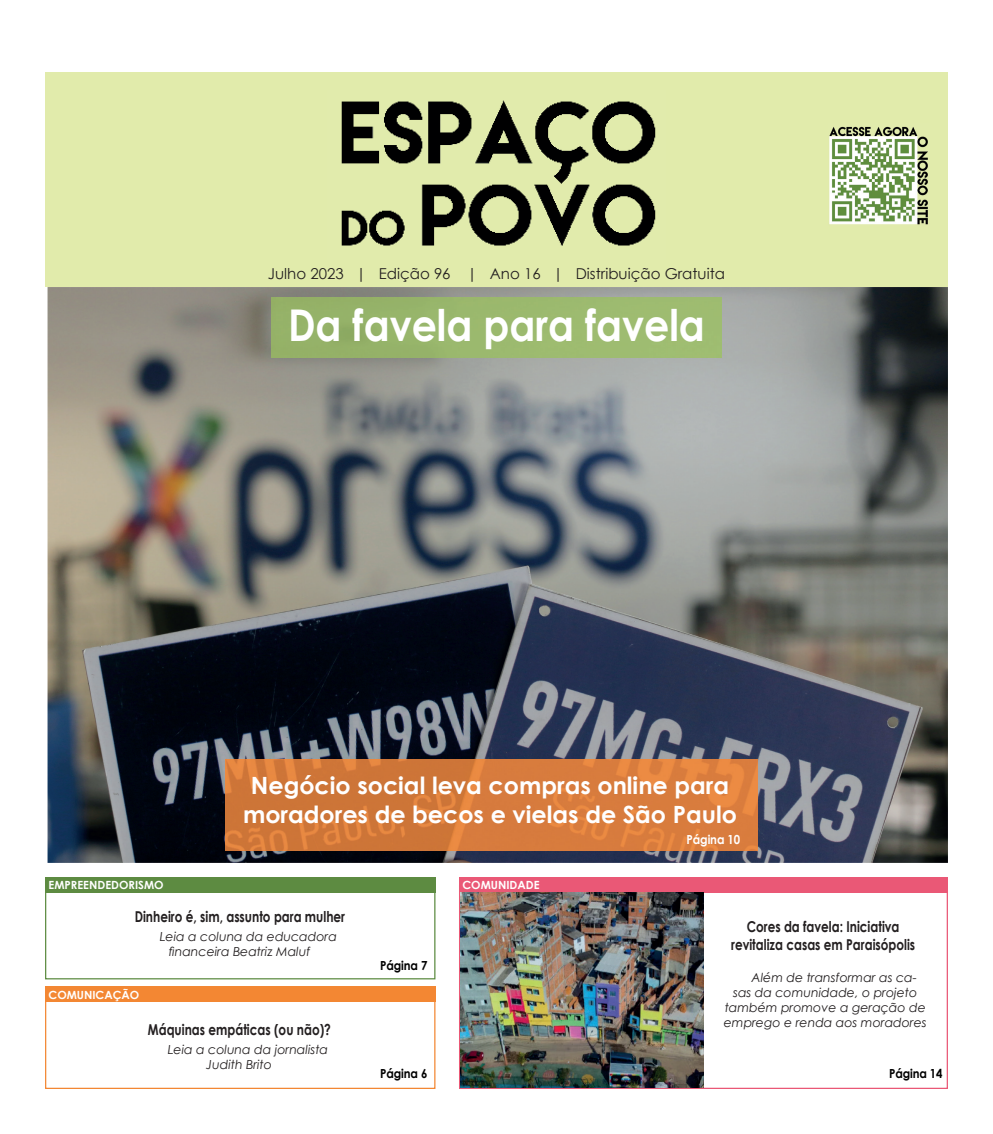
<style>
.page{position:relative;width:993px;height:1134px;background:#fff}
.page>*{position:absolute;margin:0;border:0;box-sizing:border-box;transform-origin:0 0}
.t1{font:700 43.75px "Century Gothic";color:#fff;scale:.9 1}
.t2{font:700 23.75px/28.5px "Century Gothic";color:#fff;text-align:center}
.t3{font:700 15px/18px "Century Gothic";color:#231f20;text-align:center;scale:.8 1}
.t4{font:15px "Century Gothic";color:#231f20}
.t5{font:italic 12.5px/15px "Century Gothic";color:#231f20}
.t6{font:700 12.5px "Century Gothic";letter-spacing:-.01em;color:#000;scale:.91 1}
.t7{font:700 12.5px "Century Gothic";letter-spacing:-.01em;color:#fff;scale:.91 1}
.t8{font:700 11.25px "Century Gothic";color:#fff}
</style>
<div class="page">
<img style="left:48px;top:287px;width:899px;height:576px">
<div style="left:45px;top:73px;width:902px;height:214px;background:#e1ebab"></div>
<div style="left:45px;top:885px;width:390px;height:94px;border:1px solid #5d8b41"></div>
<div style="left:45px;top:994px;width:390px;height:95px;border:1px solid #f38733"></div>
<div style="left:45px;top:877px;width:390px;height:16px;background:#5d8b41"></div>
<div style="left:45px;top:987px;width:390px;height:15px;background:#f38733"></div>
<div style="left:459px;top:877px;width:488px;height:16px;background:#ea5876"></div>
<img style="left:271px;top:297px;width:450px;height:60px">
<img style="left:225px;top:759px;width:532px;height:92px">
<img style="left:341px;top:100px;width:315px;height:146px">
<img style="left:829px;top:126px;width:99px;height:99px">
<img style="left:460px;top:893px;width:243px;height:195px">
<p class="t4" style="left:268px;top:263px;width:458px">Julho 2023 | Edição 96 | Ano 16 | Distribuição Gratuita</p>
<h1 class="t1" style="left:288px;top:292px;width:464px">Da favela para favela</h1>
<h2 class="t2" style="left:243px;top:770px;width:495px">Negócio social leva compras online para moradores de becos e vielas de São Paulo</h2>
<p class="t8" style="left:49px;top:877px;width:116px">EMPREENDEDORISMO</p>
<p class="t3" style="left:135px;top:906px;width:264px">Dinheiro é, sim, assunto para mulher</p>
<p class="t5" style="left:169px;top:928px;width:170px;text-indent:-9px">Leia a coluna da educadora financeira Beatriz Maluf</p>
<p class="t8" style="left:49px;top:986px;width:92px">COMUNICAÇÃO</p>
<p class="t3" style="left:148px;top:1020px;width:230px">Máquinas empáticas (ou não)?</p>
<p class="t5" style="left:206px;top:1042px;width:123px;text-indent:-38px">Leia a coluna da jornalista<br>Judith Brito</p>
<p class="t6" style="left:380px;top:956px;width:53px">Página 7</p>
<p class="t8" style="left:462px;top:877px;width:78px">COMUNIDADE</p>
<p class="t7" style="left:686px;top:830px;width:60px">Página 10</p>
<p class="t3" style="left:731px;top:917px;width:231px">Cores da favela: Iniciativa revitaliza casas em Paraisópolis</p>
<p class="t5" style="left:751px;top:970px;width:167px">Além de transformar as ca-</p>
<p class="t5" style="left:733px;top:985px;width:185px">sas da comunidade, o projeto</p>
<p class="t5" style="left:724px;top:1000px;width:203px">também promove a geração de</p>
<p class="t5" style="left:723px;top:1015px;width:204px">emprego e renda aos moradores</p>
<p class="t6" style="left:380px;top:1064px;width:53px">Página 6</p>
<p class="t6" style="left:888px;top:1064px;width:60px">Página 14</p>
</div>
